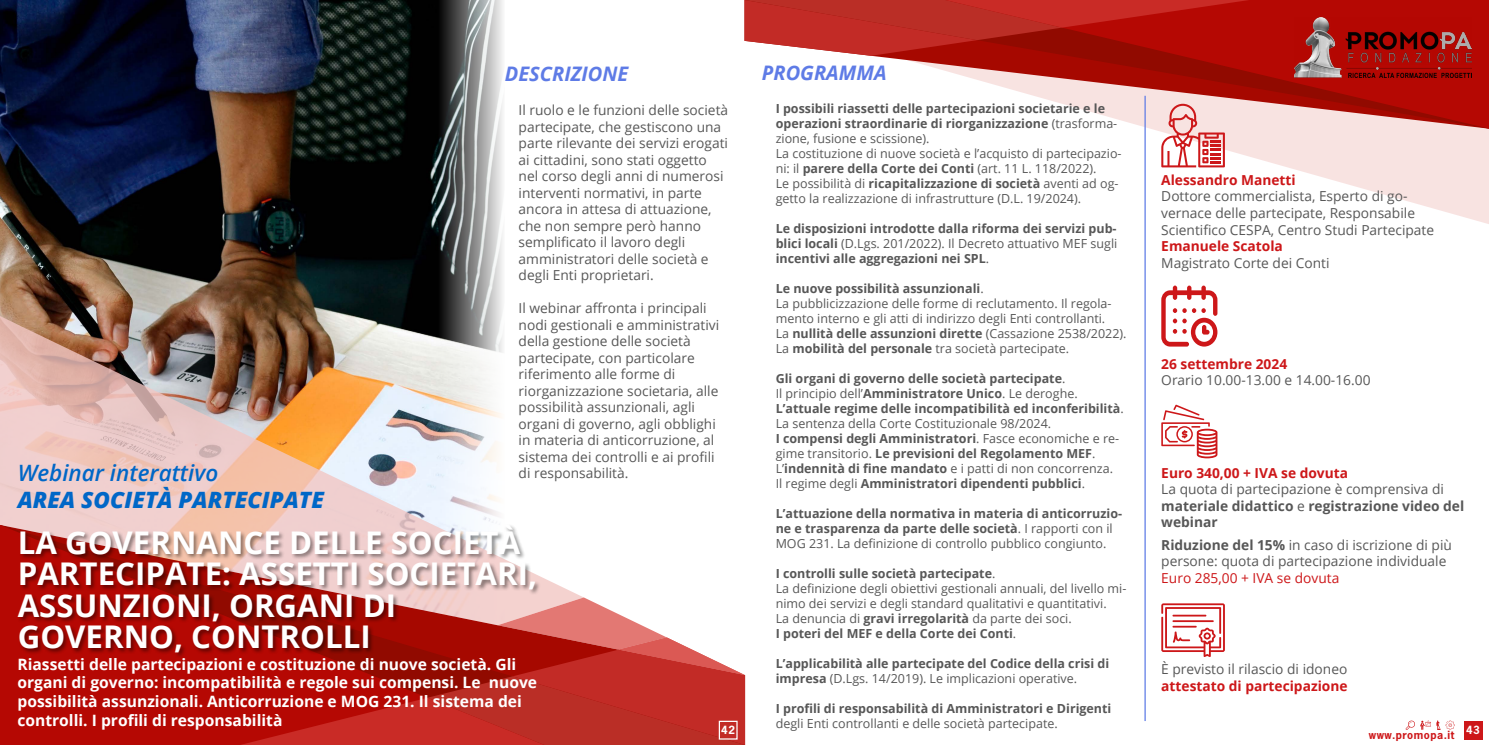
<style>
.page{position:relative;width:1489px;height:745px;background:#fff}
.page>*{position:absolute;margin:0;border:0;box-sizing:border-box;transform-origin:0 0}
.t1{font:700 31.25px/31.2px "Open Sans";color:#fff}
.t2{font:italic 800 22.5px "Open Sans";color:#0067c7}
.t3{font:italic 600 22.5px "Open Sans";color:#0067c7}
.t4{font:italic 700 20px "Open Sans";color:#5e7be6}
.t5{font:700 15.62px/18.8px "Open Sans";color:#fff}
.t6{font:13.75px/16.5px "Open Sans";color:#575757}
.t7{font:700 13.75px "Open Sans";color:#cd1719}
.t8{font:700 13.75px/16.5px "Open Sans";color:#575757}
.t9{font:13.75px "Open Sans";color:#cd1719}
.t10{font:12.5px/15px "Open Sans";color:#575757}
.t11{font:700 12.5px/15px "Open Sans";color:#575757}
.t12{font:700 10.62px "News Gothic Std";letter-spacing:.05em;color:#cd1719}
.t13{font:700 10.62px "News Gothic Std";color:#fff}
.s1{font-weight:700}
.s2{font-weight:400}
</style>
<div class="page">
<svg style="left:1145px;top:129px;width:343px;height:95px"></svg>
<svg style="left:873px;top:56px;width:72px;height:15px"></svg>
<svg style="left:945px;top:0;width:543px;height:129px"></svg>
<svg style="left:744px;top:0;width:505px;height:56px"></svg>
<img style="left:0;top:0;width:503px;height:316px">
<img style="left:0;top:316px;width:503px;height:208px">
<div style="left:0;top:524px;width:544px;height:220px;background:#b50803"></div>
<img style="left:1293px;top:17px;width:177px;height:60px">
<div style="left:1463px;top:720px;width:18px;height:18px;background:#cd1719"></div>
<svg style="left:1405px;top:720px;width:49px;height:9px"></svg>
<svg style="left:240px;top:597px;width:505px;height:147px"></svg>
<div style="left:17px;top:523px;width:524px;height:134px;background:#000;opacity:.45"></div>
<hr style="left:1144px;top:96px;width:1px;height:624px;background:#5e7be6">
<svg style="left:1161px;top:104px;width:63px;height:63px"></svg>
<svg style="left:1161px;top:285px;width:56px;height:61px"></svg>
<svg style="left:1161px;top:404px;width:56px;height:54px"></svg>
<svg style="left:1161px;top:603px;width:63px;height:53px"></svg>
<h3 class="t4" style="left:505px;top:59px;width:125px">DESCRIZIONE</h3>
<p class="t6" style="left:518px;top:101px;width:211px">Il ruolo e le funzioni delle società partecipate, che gestiscono una parte rilevante dei servizi erogati ai cittadini, sono stati oggetto nel corso degli anni di numerosi interventi normativi, in parte ancora in attesa di attuazione, che non sempre però hanno semplificato il lavoro degli amministratori delle società e degli Enti proprietari.</p>
<p class="t6" style="left:518px;top:299px;width:202px">Il webinar affronta i principali nodi gestionali e amministrativi della gestione delle società partecipate, con particolare riferimento alle forme di riorganizzazione societaria, alle possibilità assunzionali, agli organi di governo, agli obblighi in materia di anticorruzione, al sistema dei controlli e ai profili di responsabilità.</p>
<h2 class="t3" style="left:18px;top:457px;width:202px">Webinar interattivo</h2>
<h2 class="t2" style="left:18px;top:482px;width:308px">AREA SOCIETÀ PARTECIPATE</h2>
<h1 class="t1" style="left:18px;top:526px;width:521px">LA GOVERNANCE DELLE SOCIETÀ<br>PARTECIPATE: ASSETTI SOCIETARI,<br>ASSUNZIONI, ORGANI DI<br>GOVERNO, CONTROLLI</h1>
<p class="t5" style="left:17px;top:653px;width:521px">Riassetti delle partecipazioni e costituzione di nuove società. Gli organi di governo: incompatibilità e regole sui compensi. Le nuove possibilità assunzionali. Anticorruzione e MOG 231. Il sistema dei controlli. I profili di responsabilità</p>
<p class="t13" style="left:721px;top:722px;width:15px">42</p>
<h3 class="t4" style="left:762px;top:58px;width:126px">PROGRAMMA</h3>
<p class="t10" style="left:775px;top:100px;width:347px"><span class="s1">I possibili riassetti delle partecipazioni societarie e le operazioni straordinarie di riorganizzazione</span> (trasforma&shy;zione, fusione e scissione).<br>La costituzione di nuove società e l’acquisto di partecipazio&shy;ni: il <span class="s1">parere della Corte dei Conti</span> (art. 11 L. 118/2022).<br>Le possibilità di <span class="s1">ricapitalizzazione di società</span> aventi ad og&shy;getto la realizzazione di infrastrutture (D.L. 19/2024).</p>
<p class="t11" style="left:775px;top:220px;width:343px;text-align:justify">Le disposizioni introdotte dalla riforma dei servizi pub&shy;blici locali <span class="s2">(D.Lgs. 201/2022). Il Decreto attuativo MEF sugli </span>incentivi alle aggregazioni nei SPL<span class="s2">.</span></p>
<p class="t10" style="left:775px;top:280px;width:352px"><span class="s1">Le nuove possibilità assunzionali</span>.<br>La pubblicizzazione delle forme di reclutamento. Il regola&shy;mento interno e gli atti di indirizzo degli Enti controllanti.<br>La <span class="s1">nullità delle assunzioni dirette</span> (Cassazione 2538/2022).<br>La <span class="s1">mobilità del personale</span> tra società partecipate.</p>
<p class="t11" style="left:775px;top:370px;width:349px">Gli organi di governo delle società partecipate<span class="s2">.<br>Il principio dell’</span>Amministratore Unico<span class="s2">. Le deroghe.<br></span>L’attuale regime delle incompatibilità ed inconferibilità<span class="s2">.<br>La sentenza della Corte Costituzionale 98/2024.<br></span>I compensi degli Amministratori<span class="s2">. Fasce economiche e re&shy;gime transitorio.</span> Le previsioni del Regolamento MEF<span class="s2">.<br>L’</span>indennità di fine mandato <span class="s2">e i patti di non concorrenza.<br>Il regime degli</span> Amministratori dipendenti pubblici<span class="s2">.</span></p>
<p class="t11" style="left:775px;top:505px;width:348px">L’attuazione della normativa in materia di anticorruzio&shy;ne e trasparenza da parte delle società<span class="s2">. I rapporti con il<br>MOG 231. La definizione di controllo pubblico congiunto.</span></p>
<p class="t10" style="left:775px;top:565px;width:352px"><span class="s1">I controlli sulle società partecipate</span>.<br>La definizione degli obiettivi gestionali annuali, del livello mi&shy;nimo dei servizi e degli standard qualitativi e quantitativi.<br>La denuncia di <span class="s1">gravi irregolarità</span> da parte dei soci.<br><span class="s1">I poteri del MEF e della Corte dei Conti</span>.</p>
<p class="t11" style="left:775px;top:655px;width:335px">L’applicabilità alle partecipate del Codice della crisi di impresa <span class="s2">(D.Lgs. 14/2019). Le implicazioni operative.</span></p>
<p class="t11" style="left:775px;top:700px;width:337px">I profili di responsabilità di Amministratori e Dirigenti</p>
<p class="t10" style="left:775px;top:715px;width:283px">degli Enti controllanti e delle società partecipate.</p>
<p class="t7" style="left:1161px;top:170px;width:136px">Alessandro Manetti</p>
<p class="t6" style="left:1161px;top:188px;width:274px">Dottore commercialista, Esperto di go&shy;vernace delle partecipate, Responsabile<br>Scientifico CESPA, Centro Studi Partecipate</p>
<p class="t7" style="left:1161px;top:236px;width:123px">Emanuele Scatola</p>
<p class="t6" style="left:1161px;top:254px;width:170px">Magistrato Corte dei Conti</p>
<p class="t7" style="left:1161px;top:354px;width:127px">26 settembre 2024</p>
<p class="t6" style="left:1161px;top:371px;width:211px">Orario 10.00-13.00 e 14.00-16.00</p>
<p class="t7" style="left:1161px;top:462px;width:188px">Euro 340,00 + IVA se dovuta</p>
<p class="t8" style="left:1161px;top:480px;width:304px"><span class="s2">La quota di partecipazione è comprensiva di </span>materiale didattico <span class="s2">e</span> registrazione video del webinar</p>
<p class="t6" style="left:1161px;top:535px;width:292px"><span class="s1">Riduzione del 15%</span> in caso di iscrizione di più persone: quota di partecipazione individuale</p>
<p class="t9" style="left:1161px;top:568px;width:179px">Euro 285,00 + IVA se dovuta</p>
<p class="t6" style="left:1161px;top:660px;width:187px">È previsto il rilascio di idoneo</p>
<p class="t7" style="left:1161px;top:675px;width:188px">attestato di partecipazione</p>
<p class="t12" style="left:1368px;top:727px;width:87px">www.promopa.it</p>
<p class="t13" style="left:1465px;top:722px;width:15px">43</p>
</div>
